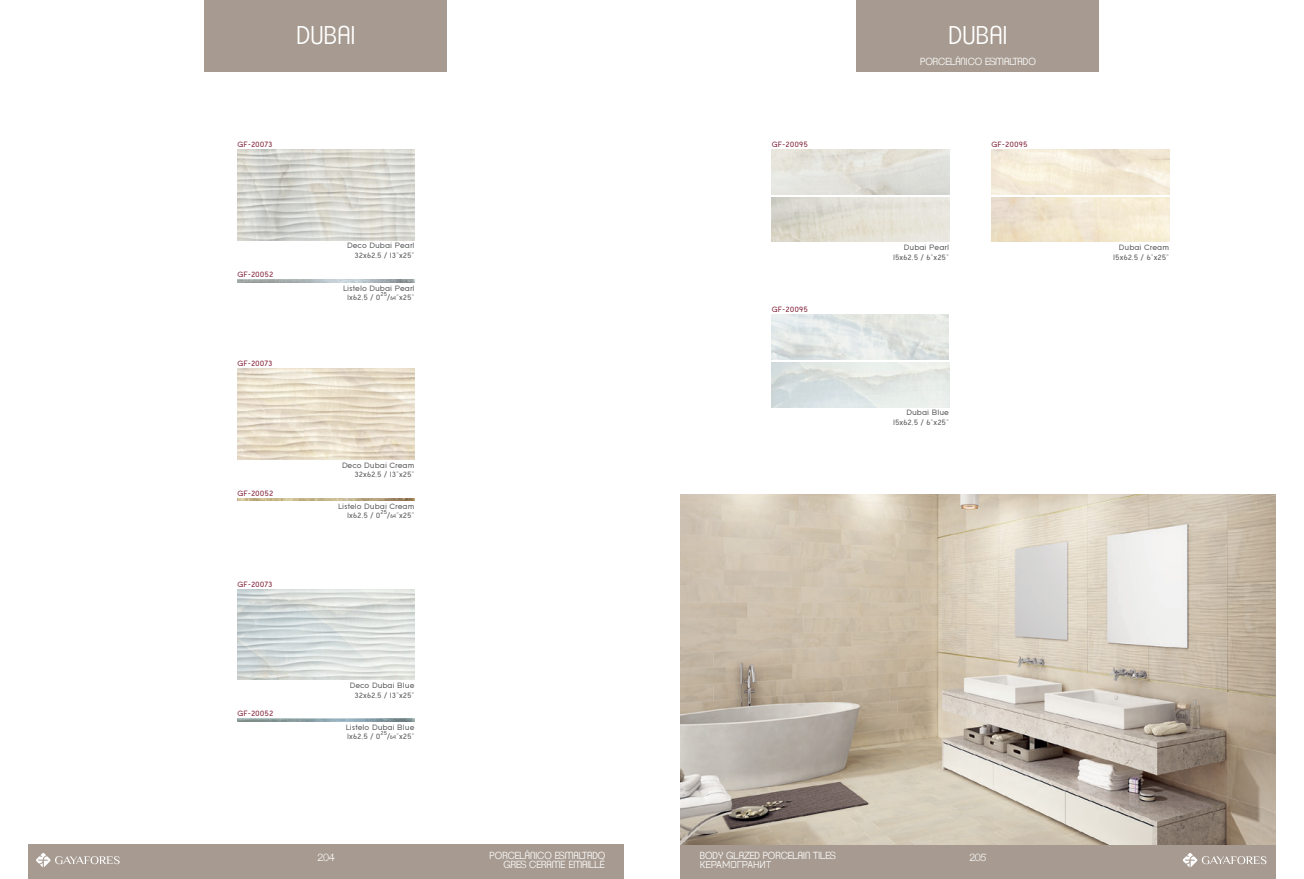
<style>
.page{position:relative;width:1304px;height:879px;background:#fff}
.page>*{position:absolute;margin:0;border:0;box-sizing:border-box;transform-origin:0 0}
.t1{font:300 25px "Clemente P Dae";letter-spacing:.01em;color:#fff}
.t2{font:300 10px/9.4px "Clemente P Dae";color:#fff;text-align:right}
.t3{font:10px "Bender";color:#fff}
.t4{font:8px/9.6px "SF Old Republic";color:#57585a;text-align:right}
.t5{font:8px "SF Old Republic";color:#812038}
.t6{font:6px "SF Old Republic";color:#57585a}
.s1{font-size:6px}
</style>
<div class="page">
<div style="left:28px;top:845px;width:596px;height:34px;background:#a79b91"></div>
<svg style="left:36px;top:853px;width:84px;height:14px"></svg>
<div style="left:680px;top:845px;width:596px;height:34px;background:#a79b91"></div>
<svg style="left:1183px;top:853px;width:83px;height:14px"></svg>
<img style="left:237px;top:718px;width:178px;height:3px">
<img style="left:237px;top:498px;width:178px;height:3px">
<img style="left:237px;top:369px;width:178px;height:90px">
<img style="left:237px;top:279px;width:178px;height:3px">
<img style="left:237px;top:149px;width:178px;height:91px">
<img style="left:680px;top:495px;width:596px;height:350px">
<img style="left:772px;top:197px;width:177px;height:45px">
<img style="left:772px;top:149px;width:177px;height:45px">
<img style="left:772px;top:315px;width:176px;height:45px">
<div style="left:205px;top:0;width:242px;height:72px;background:#a79b91"></div>
<div style="left:857px;top:0;width:242px;height:72px;background:#a79b91"></div>
<h1 class="t1" style="left:296px;top:20px;width:60px">DUBAI</h1>
<h1 class="t1" style="left:948px;top:20px;width:60px">DUBAI</h1>
<p class="t2" style="left:920px;top:56px;width:117px">PORCELÁNICO ESMALTADO</p>
<p class="t5" style="left:237px;top:140px;width:37px">GF-20073</p>
<p class="t5" style="left:772px;top:140px;width:38px">GF-20095</p>
<p class="t5" style="left:992px;top:140px;width:38px">GF-20095</p>
<p class="t5" style="left:237px;top:270px;width:37px">GF-20052</p>
<p class="t5" style="left:237px;top:359px;width:37px">GF-20073</p>
<p class="t5" style="left:237px;top:489px;width:37px">GF-20052</p>
<p class="t5" style="left:237px;top:579px;width:37px">GF-20073</p>
<p class="t4" style="left:347px;top:241px;width:69px">Deco Dubai Pearl<br>32x62,5 / 13”x25”</p>
<p class="t4" style="left:347px;top:284px;width:69px;line-height:9px;text-align:left;text-indent:-4px">Listelo Dubai Pearl<br>1x62,5 / 0</p>
<p class="t6" style="left:381px;top:290px;width:8px">25</p>
<p class="t4" style="left:387px;top:292px;width:29px">/<span class="s1">64</span>”x25”</p>
<p class="t4" style="left:342px;top:460px;width:74px">Deco Dubai Cream<br>32x62,5 / 13”x25”</p>
<p class="t4" style="left:347px;top:502px;width:69px;line-height:9px;text-align:left;text-indent:-9px">Listelo Dubai Cream<br>1x62,5 / 0</p>
<p class="t6" style="left:381px;top:509px;width:8px">25</p>
<p class="t4" style="left:387px;top:511px;width:29px">/<span class="s1">64</span>”x25”</p>
<p class="t5" style="left:772px;top:305px;width:38px">GF-20095</p>
<p class="t4" style="left:893px;top:243px;width:57px">Dubai Pearl<br>15x62,5 / 6”x25”</p>
<p class="t4" style="left:893px;top:408px;width:57px">Dubai Blue<br>15x62,5 / 6”x25”</p>
<p class="t5" style="left:237px;top:709px;width:37px">GF-20052</p>
<p class="t4" style="left:350px;top:681px;width:66px;text-align:center">Deco Dubai Blue<br>32x62,5 / 13”x25”</p>
<p class="t4" style="left:346px;top:723px;width:70px;line-height:9px;text-align:left">Listelo Dubai Blue<br>1x62,5 / 0</p>
<p class="t6" style="left:381px;top:730px;width:8px">25</p>
<p class="t4" style="left:387px;top:731px;width:29px">/<span class="s1">64</span>”x25”</p>
<p class="t2" style="left:490px;top:850px;width:117px">PORCELÁNICO ESMALTADO<br>GRES CERAME EMAILLÉ</p>
<p class="t2" style="left:317px;top:853px;width:19px">204</p>
<p class="t2" style="left:700px;top:850px;width:137px">BODY GLAZED PORCELAIN TILES</p>
<p class="t2" style="left:969px;top:853px;width:19px">205</p>
<p class="t3" style="left:700px;top:858px;width:73px">КЕРАМОГРАНИТ</p>
<p class="t4" style="left:1113px;top:243px;width:57px">Dubai Cream<br>15x62,5 / 6”x25”</p>
</div>
